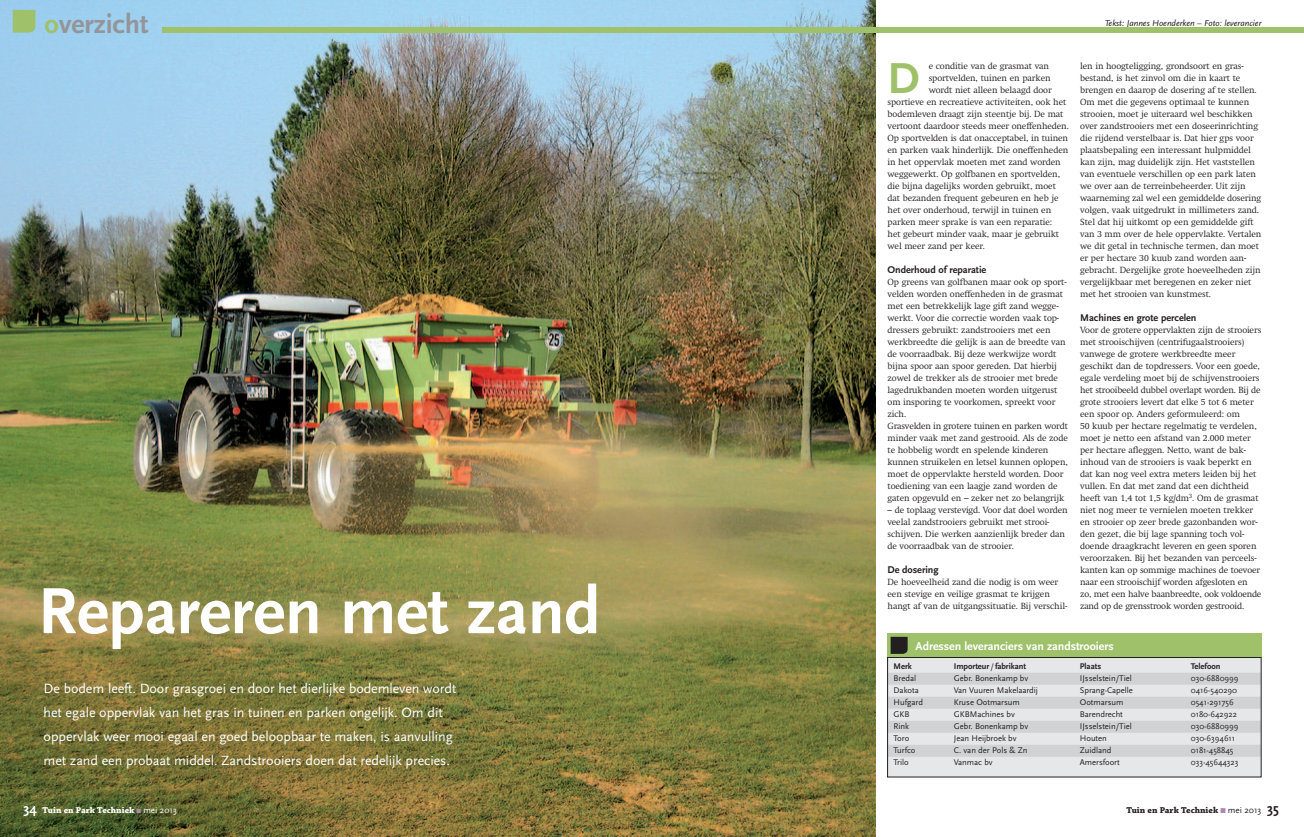
<style>
.page{position:relative;width:1304px;height:837px;background:#fff}
.page>*{position:absolute;margin:0;border:0;box-sizing:border-box;transform-origin:0 0}
.t1{font:700 68px "Scala Sans OT";letter-spacing:-.005em;color:#fff}
.t2{font:700 45.2px "Scala Sans OT";color:#9ec16a}
.t3{font:700 28px "Scala Sans OT";letter-spacing:-.005em;color:#939598}
.t4{font:14px/24px "Scala Sans OT";letter-spacing:-.005em;color:#fff}
.t5{font:700 12px "Scala Sans OT";letter-spacing:-.005em;color:#fff}
.t6{font:700 10.2px "Scala Sans OT";letter-spacing:-.005em;color:#231f20}
.t7{font:italic 9px "Scala Sans OT";letter-spacing:-.005em;color:#231f20}
.t8{font:700 9px "Chaparral Pro";color:#fff}
.t9{font:700 9px "Chaparral Pro";color:#231f20}
.t10{font:300 8.8px/12px "Swift";letter-spacing:-.005em;color:#231f20}
.t11{font:8.6px "Scala Sans OT";letter-spacing:-.005em;color:#231f20}
.t12{font:700 8.6px "Scala Sans OT";letter-spacing:-.005em;color:#231f20}
.s1{color:#9ec16a}
.s2{font-weight:400}
.s3{font-family:"Scala Sans OT";font-size:14px}
.s4{color:#b085b1}
.s5{font-family:"Scala Sans OT";font-weight:400}
</style>
<div class="page">
<img style="left:0;top:0;width:876px;height:836px">
<div style="left:887px;top:633px;width:374px;height:24px;background:#9ec16a"></div>
<svg style="left:891px;top:636px;width:17px;height:17px"></svg>
<div style="left:888px;top:657px;width:373px;height:119px;background:#e6e7e9"></div>
<div style="left:888px;top:672px;width:373px;height:12px;background:#d1d2d4"></div>
<div style="left:888px;top:696px;width:373px;height:12px;background:#d1d2d4"></div>
<div style="left:888px;top:720px;width:373px;height:12px;background:#d1d2d4"></div>
<div style="left:888px;top:744px;width:373px;height:12px;background:#d1d2d4"></div>
<div style="left:887px;top:657px;width:374px;height:120px;border:1px solid #231f20"></div>
<svg style="left:13px;top:10px;width:22px;height:23px"></svg>
<div style="left:162px;top:27px;width:490px;height:6px;background:#9ec16a"></div>
<div style="left:652px;top:27px;width:652px;height:6px;background:#9ec16a"></div>
<h3 class="t3" style="left:44px;top:8px;width:106px"><span class="s1">o</span>verzicht</h3>
<h1 class="t1" style="left:38px;top:572px;width:564px">Repareren met zand</h1>
<p class="t4" style="left:44px;top:676px;width:414px">De bodem leeft. Door grasgroei en door het dierlijke bodemleven wordt het egale oppervlak van het gras in tuinen en parken ongelijk. Om dit oppervlak weer mooi egaal en goed beloopbaar te maken, is aanvulling met zand een probaat middel. Zandstrooiers doen dat redelijk precies.</p>
<p class="t7" style="left:1105px;top:18px;width:158px">Tekst: Jannes Hoenderken – Foto: leverancier</p>
<h2 class="t2" style="left:887px;top:52px;width:34px">D</h2>
<p class="t10" style="left:929px;top:60px;width:122px">e conditie van de grasmat van</p>
<p class="t10" style="left:929px;top:72px;width:123px">sportvelden, tuinen en parken</p>
<p class="t10" style="left:929px;top:84px;width:125px">wordt niet alleen belaagd door</p>
<p class="t10" style="left:887px;top:96px;width:180px">sportieve en recreatieve activiteiten, ook het</p>
<p class="t10" style="left:887px;top:108px;width:177px">bodemleven draagt zijn steentje bij. De mat</p>
<p class="t10" style="left:887px;top:120px;width:183px">vertoont daardoor steeds meer oneffenheden.</p>
<p class="t10" style="left:887px;top:132px;width:182px">Op sportvelden is dat onacceptabel, in tuinen</p>
<p class="t10" style="left:887px;top:144px;width:182px">en parken vaak hinderlijk. Die oneffenheden</p>
<p class="t10" style="left:887px;top:156px;width:175px">in het oppervlak moeten met zand worden</p>
<p class="t10" style="left:887px;top:168px;width:174px">weggewerkt. Op golfbanen en sportvelden,</p>
<p class="t10" style="left:887px;top:180px;width:170px">die bijna dagelijks worden gebruikt, moet</p>
<p class="t10" style="left:887px;top:192px;width:173px">dat bezanden frequent gebeuren en heb je</p>
<p class="t10" style="left:887px;top:204px;width:165px">het over onderhoud, terwijl in tuinen en</p>
<p class="t10" style="left:887px;top:216px;width:166px">parken meer sprake is van een reparatie:</p>
<p class="t10" style="left:887px;top:228px;width:173px">het gebeurt minder vaak, maar je gebruikt</p>
<p class="t10" style="left:887px;top:240px;width:99px">wel meer zand per keer.</p>
<p class="t6" style="left:887px;top:264px;width:100px">Onderhoud of reparatie</p>
<p class="t10" style="left:887px;top:276px;width:182px">Op greens van golfbanen maar ook op sport&shy;velden worden oneffenheden in de grasmat met een betrekkelijk lage gift zand wegge&shy;werkt. Voor die correctie worden vaak top&shy;dressers gebruikt: zandstrooiers met een werkbreedte die gelijk is aan de breedte van de voorraadbak. Bij deze werkwijze wordt bijna spoor aan spoor gereden. Dat hierbij zowel de trekker als de strooier met brede lagedrukbanden moeten worden uitgerust om insporing te voorkomen, spreekt voor zich.<br>Grasvelden in grotere tuinen en parken wordt minder vaak met zand gestrooid. Als de zode te hobbelig wordt en spelende kinderen kunnen struikelen en letsel kunnen oplopen, moet de oppervlakte hersteld worden. Door toediening van een laagje zand worden de gaten opgevuld en – zeker net zo belangrijk</p>
<p class="t10" style="left:887px;top:504px;width:182px">– de toplaag verstevigd. Voor dat doel worden veelal zandstrooiers gebruikt met strooi&shy;schijven. Die werken aanzienlijk breder dan de voorraadbak van de strooier.</p>
<p class="t6" style="left:887px;top:564px;width:53px">De dosering</p>
<p class="t10" style="left:887px;top:576px;width:181px">De hoeveelheid zand die nodig is om weer een stevige en veilige grasmat te krijgen hangt af van de uitgangssituatie. Bij verschil-</p>
<p class="t10" style="left:1080px;top:60px;width:183px">len in hoogteligging, grondsoort en gras&shy;bestand, is het zinvol om die in kaart te brengen en daarop de dosering af te stellen.<br>Om met die gegevens optimaal te kunnen strooien, moet je uiteraard wel beschikken over zandstrooiers met een doseerinrichting die rijdend verstelbaar is. Dat hier gps voor plaatsbepaling een interessant hulpmiddel kan zijn, mag duidelijk zijn. Het vaststellen van eventuele verschillen op een park laten we over aan de terreinbeheerder. Uit zijn waarneming zal wel een gemiddelde dosering volgen, vaak uitgedrukt in millimeters zand.<br>Stel dat hij uitkomt op een gemiddelde gift van 3 mm over de hele oppervlakte. Vertalen we dit getal in technische termen, dan moet er per hectare 30 kuub zand worden aan&shy;gebracht. Dergelijke grote hoeveelheden zijn vergelijkbaar met beregenen en zeker niet met het strooien van kunstmest.</p>
<p class="t6" style="left:1080px;top:312px;width:118px">Machines en grote percelen</p>
<p class="t10" style="left:1080px;top:324px;width:183px">Voor de grotere oppervlakten zijn de strooiers met strooischijven (centrifugaalstrooiers) vanwege de grotere werkbreedte meer geschikt dan de topdressers. Voor een goede, egale verdeling moet bij de schijvenstrooiers het strooibeeld dubbel overlapt worden. Bij de grote strooiers levert dat elke 5 tot 6 meter een spoor op. Anders geformuleerd: om<br>50 kuub per hectare regelmatig te verdelen, moet je netto een afstand van 2.000 meter per hectare afleggen. Netto, want de bak&shy;inhoud van de strooiers is vaak beperkt en dat kan nog veel extra meters leiden bij het vullen. En dat met zand dat een dichtheid heeft van 1,4 tot 1,5 kg/dm<sup>3</sup>. Om de grasmat niet nog meer te vernielen moeten trekker en strooier op zeer brede gazonbanden wor&shy;den gezet, die bij lage spanning toch vol&shy;doende draagkracht leveren en geen sporen veroorzaken. Bij het bezanden van perceels&shy;kanten kan op sommige machines de toevoer naar een strooischijf worden afgesloten en<br>zo, met een halve baanbreedte, ook voldoende zand op de grensstrook worden gestrooid.</p>
<h3 class="t5" style="left:916px;top:638px;width:200px">Adressen leveranciers van zandstrooiers</h3>
<p class="t12" style="left:894px;top:661px;width:20px">Merk</p>
<p class="t12" style="left:954px;top:661px;width:74px">Importeur <span class="s2">/</span> fabrikant</p>
<p class="t12" style="left:1080px;top:661px;width:23px">Plaats</p>
<p class="t12" style="left:1191px;top:661px;width:31px">Telefoon</p>
<p class="t11" style="left:894px;top:673px;width:24px">Bredal</p>
<p class="t11" style="left:954px;top:673px;width:76px">Gebr. Bonenkamp bv</p>
<p class="t11" style="left:1080px;top:673px;width:54px">IJsselstein/Tiel</p>
<p class="t11" style="left:1191px;top:673px;width:49px">030-6880999</p>
<p class="t11" style="left:894px;top:685px;width:27px">Dakota</p>
<p class="t11" style="left:954px;top:685px;width:86px">Van Vuuren Makelaardij</p>
<p class="t11" style="left:1080px;top:685px;width:55px">Sprang-Capelle</p>
<p class="t11" style="left:1191px;top:685px;width:48px">0416-540290</p>
<p class="t11" style="left:894px;top:697px;width:31px">Hufgard</p>
<p class="t11" style="left:954px;top:697px;width:67px">Kruse Ootmarsum</p>
<p class="t11" style="left:1080px;top:697px;width:45px">Ootmarsum</p>
<p class="t11" style="left:1191px;top:697px;width:44px">0541-291756</p>
<p class="t11" style="left:894px;top:709px;width:17px">GKB</p>
<p class="t11" style="left:954px;top:709px;width:63px">GKBMachines bv</p>
<p class="t11" style="left:1080px;top:709px;width:45px">Barendrecht</p>
<p class="t11" style="left:1191px;top:709px;width:48px">0180-642922</p>
<p class="t11" style="left:894px;top:721px;width:17px">Rink</p>
<p class="t11" style="left:954px;top:721px;width:76px">Gebr. Bonenkamp bv</p>
<p class="t11" style="left:1080px;top:721px;width:54px">IJsselstein/Tiel</p>
<p class="t11" style="left:1191px;top:721px;width:49px">030-6880999</p>
<p class="t11" style="left:894px;top:733px;width:17px">Toro</p>
<p class="t11" style="left:954px;top:733px;width:64px">Jean Heijbroek bv</p>
<p class="t11" style="left:1080px;top:733px;width:29px">Houten</p>
<p class="t11" style="left:1191px;top:733px;width:46px">030-6394611</p>
<p class="t11" style="left:894px;top:745px;width:23px">Turfco</p>
<p class="t11" style="left:954px;top:745px;width:75px">C. van der Pols &amp; Zn</p>
<p class="t11" style="left:1080px;top:745px;width:33px">Zuidland</p>
<p class="t11" style="left:1191px;top:745px;width:44px">0181-458845</p>
<p class="t11" style="left:894px;top:757px;width:17px">Trilo</p>
<p class="t11" style="left:954px;top:757px;width:40px">Vanmac bv</p>
<p class="t11" style="left:1080px;top:757px;width:41px">Amersfoort</p>
<p class="t11" style="left:1191px;top:757px;width:49px">033-45644323</p>
<p class="t8" style="left:23px;top:804px;width:155px"><span class="s3">34</span> Tuin en Park Techniek <span class="s4">■</span> <span class="s5">mei 2013</span></p>
<p class="t9" style="left:1126px;top:804px;width:154px">Tuin en Park Techniek <span class="s4">■</span> <span class="s5">mei 2013</span> <span class="s3">35</span></p>
</div>
